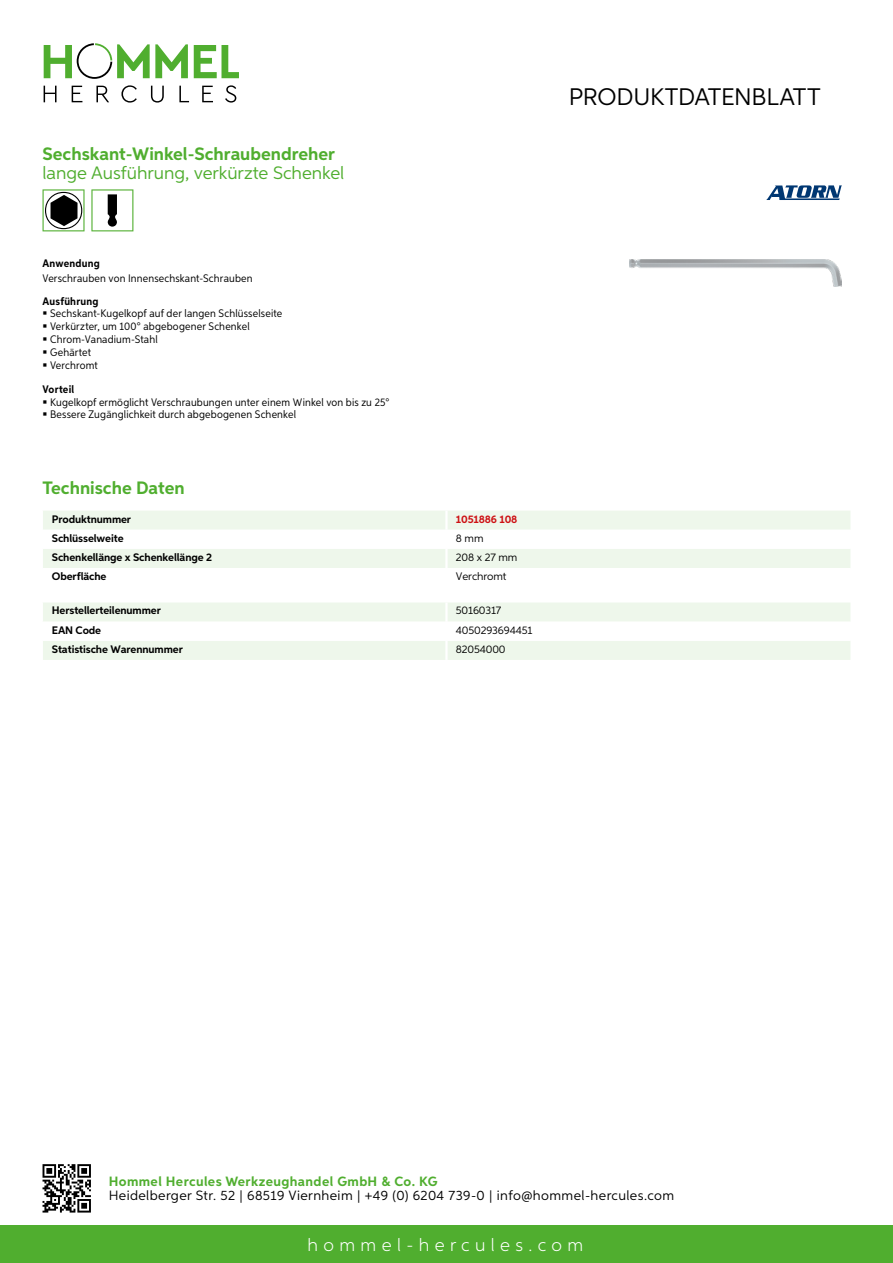
<style>
.page{position:relative;width:893px;height:1263px;background:#fff}
.page>*{position:absolute;margin:0;border:0;box-sizing:border-box;transform-origin:0 0}
.t1{font:24px "Aspira";letter-spacing:-.01em;color:#000}
.t2{font:700 18px "Aspira";color:#50ae2f}
.t3{font:18px "Aspira";color:#50ae2f}
.t4{font:300 18px "Aspira";letter-spacing:.3em;color:#fff}
.t5{font:13.5px "Aspira";letter-spacing:.03em;color:#000}
.t6{font:700 13.5px "Aspira";letter-spacing:.03em;color:#50ae2f}
.t7{font:10.95px/12.8px "Aspira Nar";letter-spacing:.015em;color:#000}
.t8{font:700 10.95px "Aspira";letter-spacing:-.01em;color:#000}
.t9{font:10.95px "Aspira";letter-spacing:-.01em;color:#000}
.t10{font:700 10.95px "Aspira Nar";letter-spacing:.02em;color:#000}
.t11{font:700 10.95px "Aspira";letter-spacing:-.01em;color:#cd1013}
</style>
<div class="page">
<div style="left:0;top:1226px;width:893px;height:37px;background:#50ae2f"></div>
<svg style="left:43px;top:1164px;width:48px;height:48px"></svg>
<svg style="left:194px;top:45px;width:45px;height:33px"></svg>
<svg style="left:44px;top:43px;width:144px;height:36px"></svg>
<svg style="left:44px;top:86px;width:13px;height:16px"></svg>
<svg style="left:72px;top:86px;width:10px;height:16px"></svg>
<svg style="left:96px;top:86px;width:13px;height:16px"></svg>
<svg style="left:121px;top:85px;width:16px;height:18px"></svg>
<svg style="left:151px;top:86px;width:13px;height:17px"></svg>
<svg style="left:179px;top:86px;width:10px;height:16px"></svg>
<svg style="left:202px;top:86px;width:11px;height:16px"></svg>
<svg style="left:225px;top:85px;width:11px;height:18px"></svg>
<div style="left:43px;top:511px;width:807px;height:19px;background:#eef7eb"></div>
<div style="left:43px;top:549px;width:807px;height:19px;background:#eef7eb"></div>
<hr style="left:445px;top:511px;width:3px;height:19px;background:#fff">
<hr style="left:445px;top:549px;width:3px;height:19px;background:#fff">
<svg style="left:43px;top:603px;width:807px;height:57px"></svg>
<hr style="left:445px;top:641px;width:3px;height:19px;background:#fff">
<svg style="left:43px;top:189px;width:42px;height:42px"></svg>
<svg style="left:91px;top:189px;width:42px;height:42px"></svg>
<img style="left:629px;top:259px;width:213px;height:28px">
<svg style="left:766px;top:185px;width:76px;height:15px"></svg>
<h2 class="t2" style="left:43px;top:142px;width:294px">Sechskant-Winkel-Schraubendreher</h2>
<h2 class="t3" style="left:43px;top:162px;width:303px">lange Ausführung, verkürzte Schenkel</h2>
<p class="t10" style="left:43px;top:257px;width:59px">Anwendung</p>
<p class="t7" style="left:43px;top:272px;width:212px">Verschrauben von Innensechskant-Schrauben</p>
<p class="t10" style="left:43px;top:294px;width:58px">Ausführung</p>
<p class="t7" style="left:50px;top:307px;width:234px">Sechskant-Kugelkopf auf der langen Schlüsselseite<br>Verkürzter, um 100° abgebogener Schenkel<br>Chrom-Vanadium-Stahl<br>Gehärtet<br>Verchromt</p>
<p class="t10" style="left:43px;top:382px;width:33px">Vorteil</p>
<p class="t7" style="left:50px;top:395px;width:341px">Kugelkopf ermöglicht Verschraubungen unter einem Winkel von bis zu 25°<br>Bessere Zugänglichkeit durch abgebogenen Schenkel</p>
<h2 class="t2" style="left:43px;top:476px;width:144px">Technische Daten</h2>
<p class="t8" style="left:52px;top:512px;width:81px">Produktnummer</p>
<p class="t11" style="left:456px;top:512px;width:63px">1051886 108</p>
<p class="t8" style="left:52px;top:531px;width:73px">Schlüsselweite</p>
<p class="t9" style="left:456px;top:531px;width:29px">8 mm</p>
<p class="t8" style="left:52px;top:550px;width:162px">Schenkellänge x Schenkellänge 2</p>
<p class="t9" style="left:456px;top:550px;width:63px">208 x 27 mm</p>
<p class="t8" style="left:52px;top:569px;width:56px">Oberfläche</p>
<p class="t9" style="left:456px;top:569px;width:52px">Verchromt</p>
<p class="t8" style="left:52px;top:604px;width:111px">Herstellerteilenummer</p>
<p class="t9" style="left:456px;top:604px;width:47px">50160317</p>
<p class="t8" style="left:52px;top:623px;width:51px">EAN Code</p>
<p class="t9" style="left:456px;top:623px;width:78px">4050293694451</p>
<p class="t8" style="left:52px;top:642px;width:132px">Statistische Warennummer</p>
<p class="t9" style="left:456px;top:642px;width:51px">82054000</p>
<h1 class="t1" style="left:569px;top:82px;width:253px">Produktdatenblatt</h1>
<p class="t6" style="left:109px;top:1172px;width:330px">Hommel Hercules Werkzeughandel GmbH &amp; Co. KG</p>
<p class="t5" style="left:109px;top:1187px;width:567px">Heidelberger Str. 52 | 68519 Viernheim | +49 (0) 6204 739-0 | info@hommel-hercules.com</p>
<h2 class="t4" style="left:307px;top:1234px;width:277px">hommel-hercules.com</h2>
</div>
